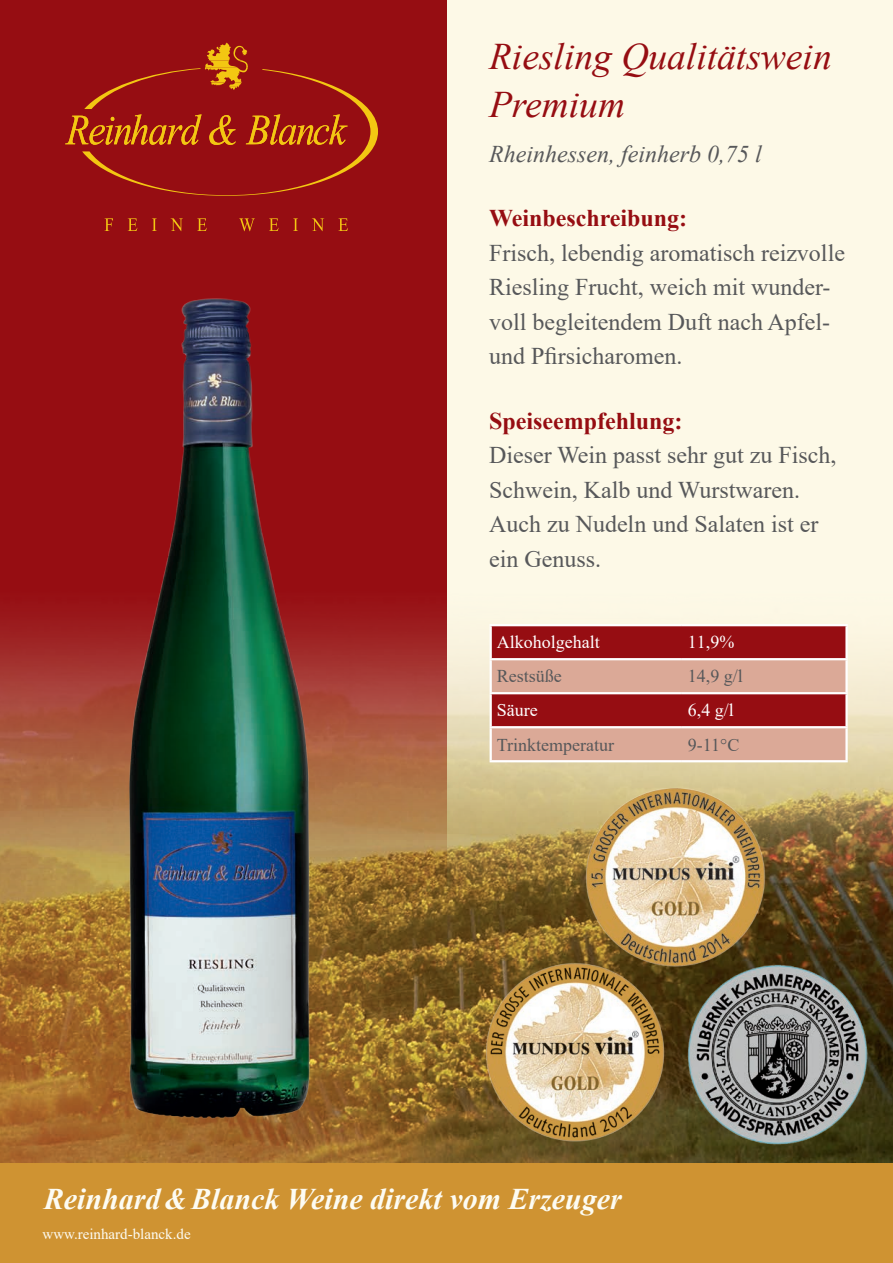
<style>
.page{position:relative;width:893px;height:1263px;background:#fff}
.page>*{position:absolute;margin:0;border:0;box-sizing:border-box;transform-origin:0 0}
.t1{font:italic 37.5px/48px "Times New Roman";color:#960d12}
.t2{font:italic 700 30px "Times New Roman";color:#fdfcf3}
.t3{font:24px/34.5px "Times New Roman";color:#57585a}
.t4{font:700 24px "Times New Roman";color:#960d12}
.t5{font:italic 24px "Times New Roman";color:#57585a}
.t6{font:18px "Times New Roman";color:#57585a}
.t7{font:18px "Times New Roman";color:#fff}
.t8{font:15px "Times New Roman";color:#fdfcf3}
</style>
<div class="page">
<div style="left:446px;top:0;width:447px;height:1263px;background:#fdf9e7"></div>
<div style="left:0;top:0;width:446px;height:1263px;background:#960d12"></div>
<img style="left:0;top:583px;width:893px;height:581px">
<div style="left:0;top:1164px;width:893px;height:99px;background:#cf9332"></div>
<svg style="left:492px;top:626px;width:353px;height:134px;background:#b95c56"></svg>
<hr style="left:490px;top:624px;width:192px;height:2px;background:#fff">
<hr style="left:682px;top:624px;width:166px;height:2px;background:#fff">
<hr style="left:490px;top:658px;width:192px;height:2px;background:#fff">
<hr style="left:682px;top:658px;width:166px;height:2px;background:#fff">
<hr style="left:490px;top:692px;width:192px;height:2px;background:#fff">
<hr style="left:682px;top:692px;width:166px;height:2px;background:#fff">
<hr style="left:490px;top:726px;width:192px;height:2px;background:#fff">
<hr style="left:682px;top:726px;width:166px;height:2px;background:#fff">
<hr style="left:490px;top:760px;width:192px;height:2px;background:#fff">
<hr style="left:682px;top:760px;width:166px;height:2px;background:#fff">
<hr style="left:490px;top:626px;width:2px;height:32px;background:#fff">
<hr style="left:845px;top:626px;width:3px;height:32px;background:#fff">
<hr style="left:490px;top:660px;width:2px;height:32px;background:#fff">
<hr style="left:845px;top:660px;width:3px;height:32px;background:#fff">
<hr style="left:490px;top:694px;width:2px;height:32px;background:#fff">
<hr style="left:845px;top:694px;width:3px;height:32px;background:#fff">
<hr style="left:490px;top:728px;width:2px;height:32px;background:#fff">
<hr style="left:845px;top:728px;width:3px;height:32px;background:#fff">
<svg style="left:105px;top:218px;width:8px;height:13px"></svg>
<svg style="left:128px;top:218px;width:9px;height:13px"></svg>
<svg style="left:152px;top:218px;width:5px;height:13px"></svg>
<svg style="left:171px;top:218px;width:12px;height:13px"></svg>
<svg style="left:197px;top:218px;width:10px;height:13px"></svg>
<svg style="left:239px;top:218px;width:16px;height:13px"></svg>
<svg style="left:269px;top:218px;width:10px;height:13px"></svg>
<svg style="left:293px;top:218px;width:5px;height:13px"></svg>
<svg style="left:312px;top:218px;width:12px;height:13px"></svg>
<svg style="left:338px;top:218px;width:10px;height:13px"></svg>
<svg style="left:65px;top:42px;width:313px;height:154px"></svg>
<img style="left:74px;top:298px;width:292px;height:848px">
<img style="left:681px;top:959px;width:193px;height:195px">
<img style="left:485px;top:961px;width:181px;height:180px">
<img style="left:568px;top:772px;width:213px;height:212px">
<h1 class="t1" style="left:489px;top:31px;width:344px">Riesling Qualitätswein<br>Premium</h1>
<p class="t5" style="left:489px;top:137px;width:274px">Rheinhessen, feinherb 0,75 l</p>
<p class="t4" style="left:489px;top:201px;width:200px">Weinbeschreibung:</p>
<p class="t3" style="left:489px;top:235px;width:357px">Frisch, lebendig aromatisch reizvolle Riesling Frucht, weich mit wunder&shy;voll begleitendem Duft nach Apfel&shy;und Pfirsicharomen.</p>
<p class="t4" style="left:489px;top:403px;width:195px">Speiseempfehlung:</p>
<p class="t3" style="left:489px;top:437px;width:349px">Dieser Wein passt sehr gut zu Fisch,<br>Schwein, Kalb und Wurstwaren.<br>Auch zu Nudeln und Salaten ist er ein Genuss.</p>
<p class="t7" style="left:497px;top:630px;width:104px">Alkoholgehalt</p>
<p class="t7" style="left:688px;top:630px;width:48px">11,9%</p>
<p class="t6" style="left:497px;top:664px;width:66px">Restsüße</p>
<p class="t6" style="left:688px;top:664px;width:57px">14,9 g/l</p>
<p class="t7" style="left:497px;top:698px;width:42px">Säure</p>
<p class="t7" style="left:688px;top:698px;width:48px">6,4 g/l</p>
<p class="t6" style="left:497px;top:732px;width:119px">Trinktemperatur</p>
<p class="t6" style="left:688px;top:732px;width:53px">9-11°C</p>
<p class="t2" style="left:44px;top:1177px;width:580px">Reinhard&amp;Blanck Weine direkt vom Erzeuger</p>
<p class="t8" style="left:43px;top:1223px;width:150px">www.reinhard-blanck.de</p>
</div>
